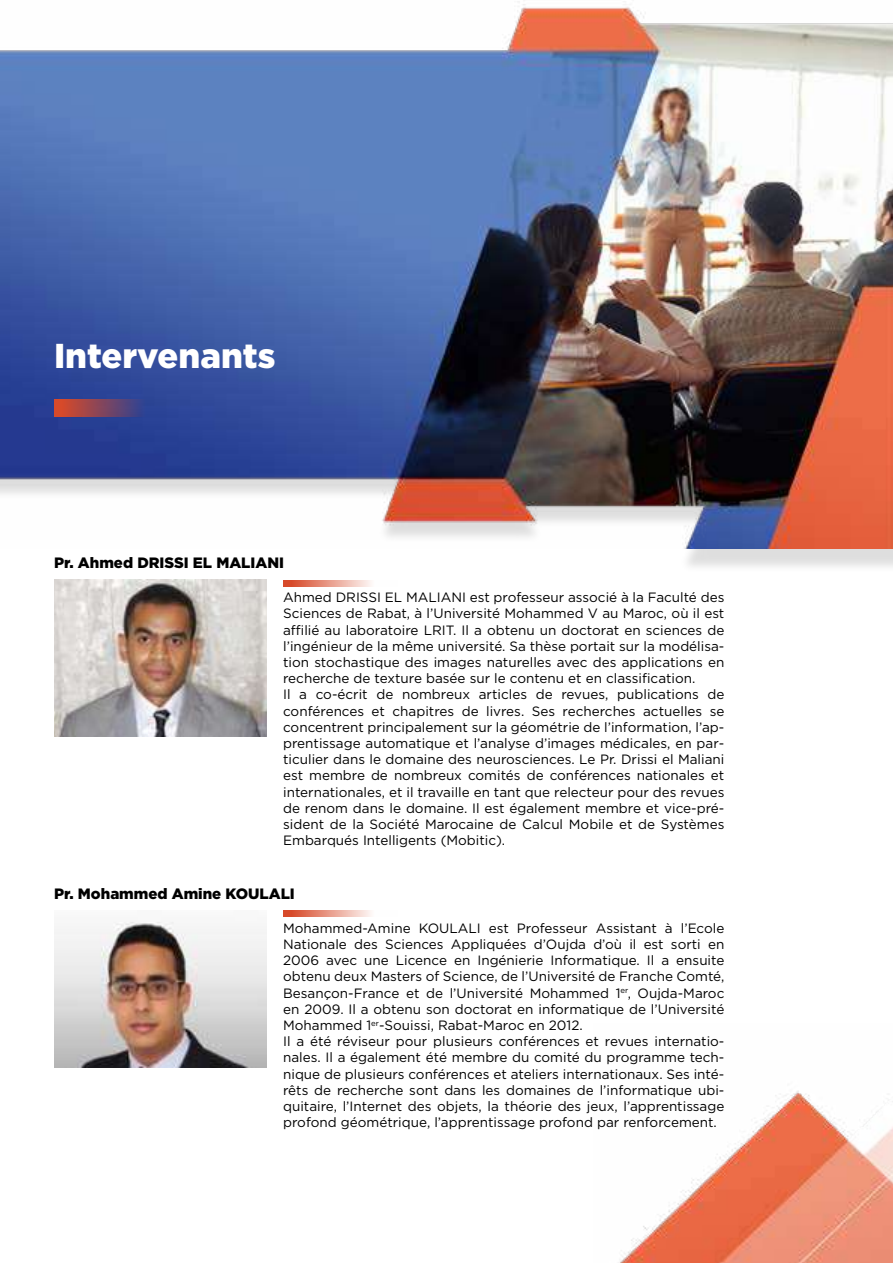
<style>
.page{position:relative;width:893px;height:1263px;background:#fff}
.page>*{position:absolute;margin:0;border:0;box-sizing:border-box;transform-origin:0 0}
.t1{font:900 34.5px "Gotham";color:#fff}
.t2{font:900 15px "Gotham";color:#000}
.t3{font:13.5px/16.2px "Gotham";color:#000}
</style>
<div class="page">
<div style="left:0;top:16px;width:893px;height:558px;background:#000;opacity:.13"></div>
<img style="left:0;top:1px;width:893px;height:548px">
<svg style="left:54px;top:400px;width:115px;height:17px;background:#744566"></svg>
<svg style="left:283px;top:580px;width:88px;height:7px"></svg>
<img style="left:54px;top:580px;width:212px;height:156px">
<svg style="left:283px;top:910px;width:88px;height:7px"></svg>
<img style="left:54px;top:921px;width:212px;height:146px">
<img style="left:619px;top:1091px;width:274px;height:172px">
<h1 class="t1" style="left:54px;top:332px;width:223px">Intervenants</h1>
<p class="t2" style="left:54px;top:553px;width:232px">Pr. Ahmed DRISSI EL MALIANI</p>
<p class="t3" style="left:283px;top:589px;width:443px">Ahmed DRISSI EL MALIANI est professeur associé à la Faculté des Sciences de Rabat, à l’Université Mohammed V au Maroc, où il est affilié au laboratoire LRIT. Il a obtenu un doctorat en sciences de l’ingénieur de la même université. Sa thèse portait sur la modélisa&shy;tion stochastique des images naturelles avec des applications en recherche de texture basée sur le contenu et en classification.<br>Il a co-écrit de nombreux articles de revues, publications de conférences et chapitres de livres. Ses recherches actuelles se concentrent principalement sur la géométrie de l’information, l’ap&shy;prentissage automatique et l’analyse d’images médicales, en par&shy;ticulier dans le domaine des neurosciences. Le Pr. Drissi el Maliani est membre de nombreux comités de conférences nationales et internationales, et il travaille en tant que relecteur pour des revues de renom dans le domaine. Il est également membre et vice-pré&shy;sident de la Société Marocaine de Calcul Mobile et de Systèmes Embarqués Intelligents (Mobitic).</p>
<p class="t2" style="left:54px;top:883px;width:242px">Pr. Mohammed Amine KOULALI</p>
<p class="t3" style="left:283px;top:920px;width:443px">Mohammed-Amine KOULALI est Professeur Assistant à l’Ecole Nationale des Sciences Appliquées d’Oujda d’où il est sorti en 2006 avec une Licence en Ingénierie Informatique. Il a ensuite obtenu deux Masters of Science, de l’Université de Franche Comté, Besançon-France et de l’Université Mohammed 1<sup>er</sup>, Oujda-Maroc en 2009. Il a obtenu son doctorat en informatique de l’Université Mohammed 1<sup>er</sup>-Souissi, Rabat-Maroc en 2012.<br>Il a été réviseur pour plusieurs conférences et revues internatio&shy;nales. Il a également été membre du comité du programme tech&shy;nique de plusieurs conférences et ateliers internationaux. Ses inté&shy;rêts de recherche sont dans les domaines de l’informatique ubi&shy;quitaire, l’Internet des objets, la théorie des jeux, l’apprentissage profond géométrique, l’apprentissage profond par renforcement.</p>
</div>
